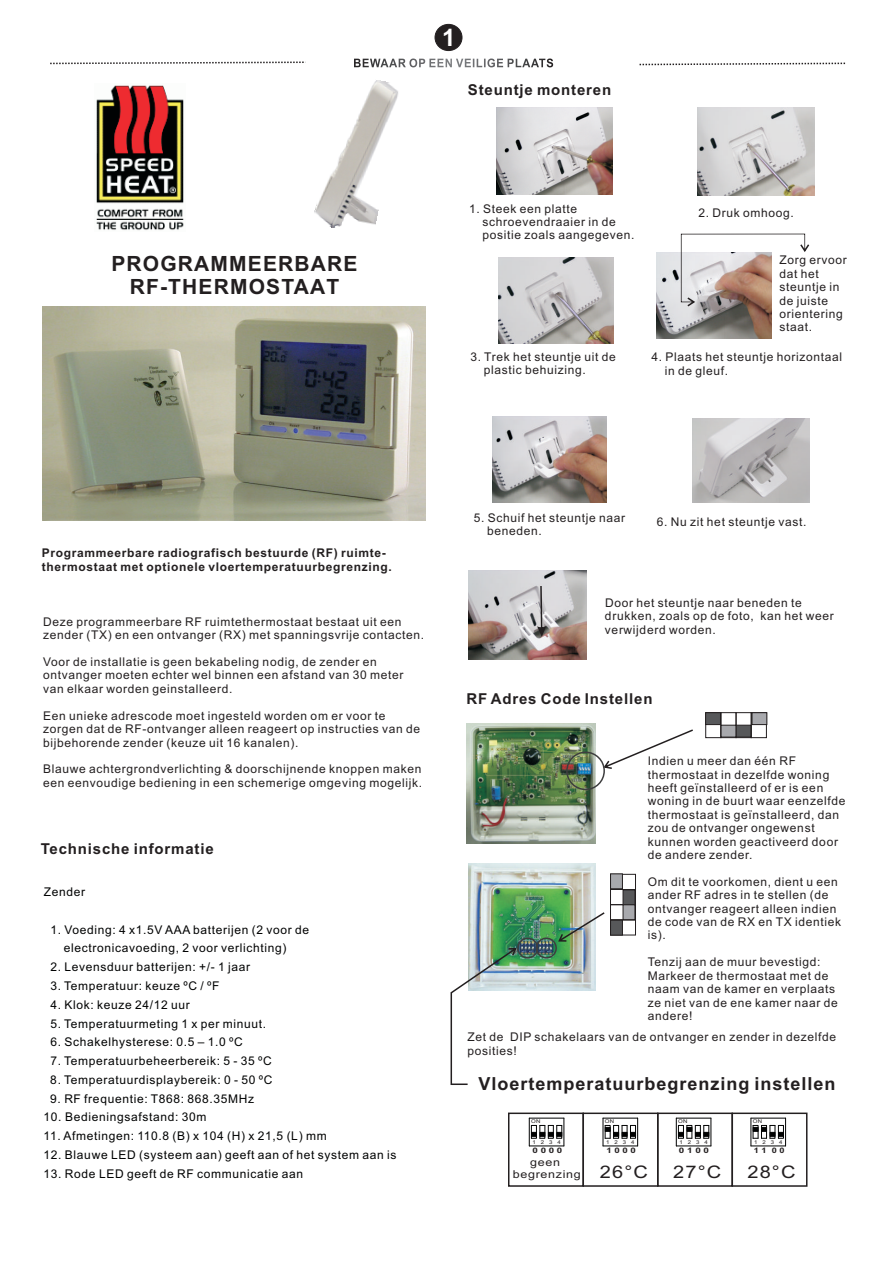
<style>
.page{position:relative;width:893px;height:1263px;background:#fff}
.page>*{position:absolute;margin:0;border:0;box-sizing:border-box;transform-origin:0 0}
.t1{font:700 24px "Arial";color:#fff}
.t2{font:700 21px/23.4px "Arial";letter-spacing:.055em;color:#231f20;text-align:center}
.t3{font:700 18px "Arial";letter-spacing:.055em;color:#231f20}
.t4{font:17.4px "Arial";color:#231f20;scale:1.15 1}
.t5{font:700 15px "Arial";letter-spacing:.055em;color:#231f20}
.t6{font:12px/13.4px "Arial";letter-spacing:.055em;color:#231f20}
.t7{font:12px/18.8px "Arial";letter-spacing:.055em;color:#010202}
.t8{font:700 12px/13.4px "Arial";letter-spacing:.055em;color:#231f20}
.t9{font:10.8px/12.1px "Arial";letter-spacing:.055em;color:#231f20;text-align:center;scale:1.15 1}
.t10{font:700 7.65px "Arial";color:#231f20;scale:1.27 1}
.t11{font:700 7.65px "Arial";color:#231f20;scale:1.28 1}
.t12{font:700 7.65px "Arial";color:#231f20;scale:1.3 1}
.t13{font:700 7.65px "Arial";color:#231f20;scale:1.21 1}
.t14{font:5.25px "Arial";letter-spacing:.055em;color:#231f20;scale:1.15 1}
</style>
<div class="page">
<img style="left:469px;top:863px;width:127px;height:127px">
<svg style="left:354px;top:58px;width:199px;height:10px"></svg>
<svg style="left:639px;top:62px;width:207px;height:4px"></svg>
<svg style="left:50px;top:61px;width:256px;height:4px"></svg>
<img style="left:314px;top:80px;width:84px;height:148px">
<img style="left:499px;top:257px;width:114px;height:86px">
<img style="left:657px;top:253px;width:114px;height:86px">
<img style="left:492px;top:417px;width:114px;height:85px">
<svg style="left:681px;top:234px;width:128px;height:72px"></svg>
<img style="left:693px;top:418px;width:116px;height:85px">
<img style="left:468px;top:570px;width:119px;height:89px">
<svg style="left:537px;top:586px;width:9px;height:51px"></svg>
<svg style="left:603px;top:729px;width:90px;height:40px"></svg>
<img style="left:466px;top:724px;width:130px;height:120px">
<svg style="left:558px;top:873px;width:78px;height:69px"></svg>
<svg style="left:705px;top:712px;width:63px;height:26px"></svg>
<div style="left:566px;top:751px;width:39px;height:39px;border:2px solid #3e3e3f;border-radius:50%"></div>
<div style="left:435px;top:24px;width:27px;height:27px;background:#231f20;border:1px solid #231f20;border-radius:50%"></div>
<svg style="left:508px;top:1112px;width:300px;height:75px"></svg>
<img style="left:698px;top:108px;width:117px;height:88px">
<img style="left:497px;top:107px;width:116px;height:87px">
<div style="left:517px;top:937px;width:21px;height:21px;border:2px solid #3e3e3f;border-radius:50%"></div>
<svg style="left:450px;top:948px;width:67px;height:137px"></svg>
<div style="left:536px;top:937px;width:21px;height:21px;border:2px solid #3e3e3f;border-radius:50%"></div>
<img style="left:43px;top:306px;width:382px;height:215px">
<img style="left:96px;top:85px;width:88px;height:146px">
<h2 class="t2" style="left:111px;top:253px;width:248px">PROGRAMMEERBARE<br>RF-THERMOSTAAT</h2>
<h1 class="t1" style="left:442px;top:28px;width:15px">1</h1>
<p class="t5" style="left:468px;top:84px;width:145px">Steuntje monteren</p>
<p class="t6" style="left:482px;top:203px;width:154px;text-indent:-13px">1. Steek een platte schroevendraaier in de positie zoals aangegeven.</p>
<p class="t6" style="left:699px;top:207px;width:97px">2. Druk omhoog.</p>
<p class="t6" style="left:780px;top:255px;width:69px">Zorg ervoor dat het steuntje in de juiste orientering staat.</p>
<p class="t6" style="left:484px;top:351px;width:134px;text-indent:-13px">3. Trek het steuntje uit de plastic behuizing.</p>
<p class="t6" style="left:665px;top:351px;width:179px;text-indent:-13px">4. Plaats het steuntje horizontaal in de gleuf.</p>
<p class="t8" style="left:42px;top:547px;width:352px">Programmeerbare radiografisch bestuurde (RF) ruimte&shy;thermostaat met optionele vloertemperatuurbegrenzing.</p>
<p class="t6" style="left:43px;top:616px;width:382px">Deze programmeerbare RF ruimtethermostaat bestaat uit een zender (TX) en een ontvanger (RX) met spanningsvrije contacten.</p>
<p class="t6" style="left:43px;top:656px;width:362px">Voor de installatie is geen bekabeling nodig, de zender en ontvanger moeten echter wel binnen een afstand van 30 meter van elkaar worden geinstalleerd.</p>
<p class="t6" style="left:43px;top:710px;width:378px">Een unieke adrescode moet ingesteld worden om er voor te zorgen dat de RF-ontvanger alleen reageert op instructies van de bijbehorende zender (keuze uit 16 kanalen).</p>
<p class="t6" style="left:43px;top:763px;width:380px">Blauwe achtergrondverlichting &amp; doorschijnende knoppen maken een eenvoudige bediening in een schemerige omgeving mogelijk.</p>
<p class="t5" style="left:41px;top:843px;width:175px">Technische informatie</p>
<p class="t7" style="left:44px;top:884px;width:43px">Zender</p>
<p class="t7" style="left:64px;top:921px;width:247px;text-indent:-13px">1. Voeding: 4 x1.5V AAA batterijen (2 voor de electronicavoeding, 2 voor verlichting)</p>
<p class="t7" style="left:50px;top:959px;width:201px">2. Levensduur batterijen: +/- 1 jaar</p>
<p class="t7" style="left:50px;top:977px;width:171px">3. Temperatuur: keuze ºC / ºF</p>
<p class="t7" style="left:50px;top:996px;width:141px">4. Klok: keuze 24/12 uur</p>
<p class="t7" style="left:50px;top:1015px;width:217px">5. Temperatuurmeting 1 x per minuut.</p>
<p class="t7" style="left:50px;top:1034px;width:194px">6. Schakelhysterese: 0.5 – 1.0 ºC</p>
<p class="t7" style="left:50px;top:1052px;width:223px">7. Temperatuurbeheerbereik: 5 - 35 ºC</p>
<p class="t7" style="left:50px;top:1071px;width:224px">8. Temperatuurdisplaybereik: 0 - 50 ºC</p>
<p class="t7" style="left:50px;top:1090px;width:205px">9. RF frequentie: T868: 868.35MHz</p>
<p class="t7" style="left:44px;top:1109px;width:164px">10. Bedieningsafstand: 30m</p>
<p class="t7" style="left:44px;top:1128px;width:284px">11. Afmetingen: 110.8 (B) x 104 (H) x 21,5 (L) mm</p>
<p class="t7" style="left:44px;top:1146px;width:354px">12. Blauwe LED (systeem aan) geeft aan of het system aan is</p>
<p class="t7" style="left:44px;top:1165px;width:261px">13. Rode LED geeft de RF communicatie aan</p>
<p class="t6" style="left:487px;top:512px;width:140px;text-indent:-13px">5. Schuif het steuntje naar beneden.</p>
<p class="t6" style="left:657px;top:516px;width:151px">6. Nu zit het steuntje vast.</p>
<p class="t6" style="left:605px;top:597px;width:230px">Door het steuntje naar beneden te drukken, zoals op de foto, kan het weer verwijderd worden.</p>
<p class="t5" style="left:466px;top:693px;width:188px">RF Adres Code Instellen</p>
<p class="t6" style="left:648px;top:755px;width:199px">Indien u meer dan één RF thermostaat in dezelfde woning heeft geïnstalleerd of er is een woning in de buurt waar eenzelfde thermostaat is geïnstalleerd, dan zou de ontvanger ongewenst kunnen worden geactiveerd door de andere zender.</p>
<p class="t6" style="left:648px;top:876px;width:195px">Om dit te voorkomen, dient u een ander RF adres in te stellen (de ontvanger reageert alleen indien de code van de RX en TX identiek is).</p>
<p class="t6" style="left:648px;top:956px;width:192px">Tenzij aan de muur bevestigd:<br>Markeer de thermostaat met de naam van de kamer en verplaats ze niet van de ene kamer naar de andere!</p>
<p class="t6" style="left:467px;top:1031px;width:370px">Zet de DIP schakelaars van de ontvanger en zender in dezelfde posities!</p>
<h3 class="t3" style="left:478px;top:1077px;width:359px">Vloertemperatuurbegrenzing instellen</h3>
<p class="t14" style="left:531px;top:1119px;width:10px">ON</p>
<p class="t14" style="left:532px;top:1140px;width:26px">1 2 3 4</p>
<p class="t11" style="left:533px;top:1147px;width:25px">0 0 0 0</p>
<p class="t9" style="left:513px;top:1157px;width:61px">geen begrenzing</p>
<p class="t14" style="left:605px;top:1119px;width:10px">ON</p>
<p class="t14" style="left:606px;top:1140px;width:26px">1 2 3 4</p>
<p class="t10" style="left:606px;top:1147px;width:25px">1 0 0 0</p>
<p class="t14" style="left:678px;top:1119px;width:10px">ON</p>
<p class="t14" style="left:679px;top:1140px;width:26px">1 2 3 4</p>
<p class="t12" style="left:679px;top:1148px;width:25px">0 1 0 0</p>
<p class="t14" style="left:753px;top:1119px;width:10px">ON</p>
<p class="t14" style="left:754px;top:1140px;width:26px">1 2 3 4</p>
<p class="t13" style="left:754px;top:1148px;width:27px">1 1 0 0</p>
<h3 class="t4" style="left:600px;top:1165px;width:43px">26°C</h3>
<h3 class="t4" style="left:673px;top:1165px;width:43px">27°C</h3>
<h3 class="t4" style="left:747px;top:1165px;width:43px">28°C</h3>
</div>
